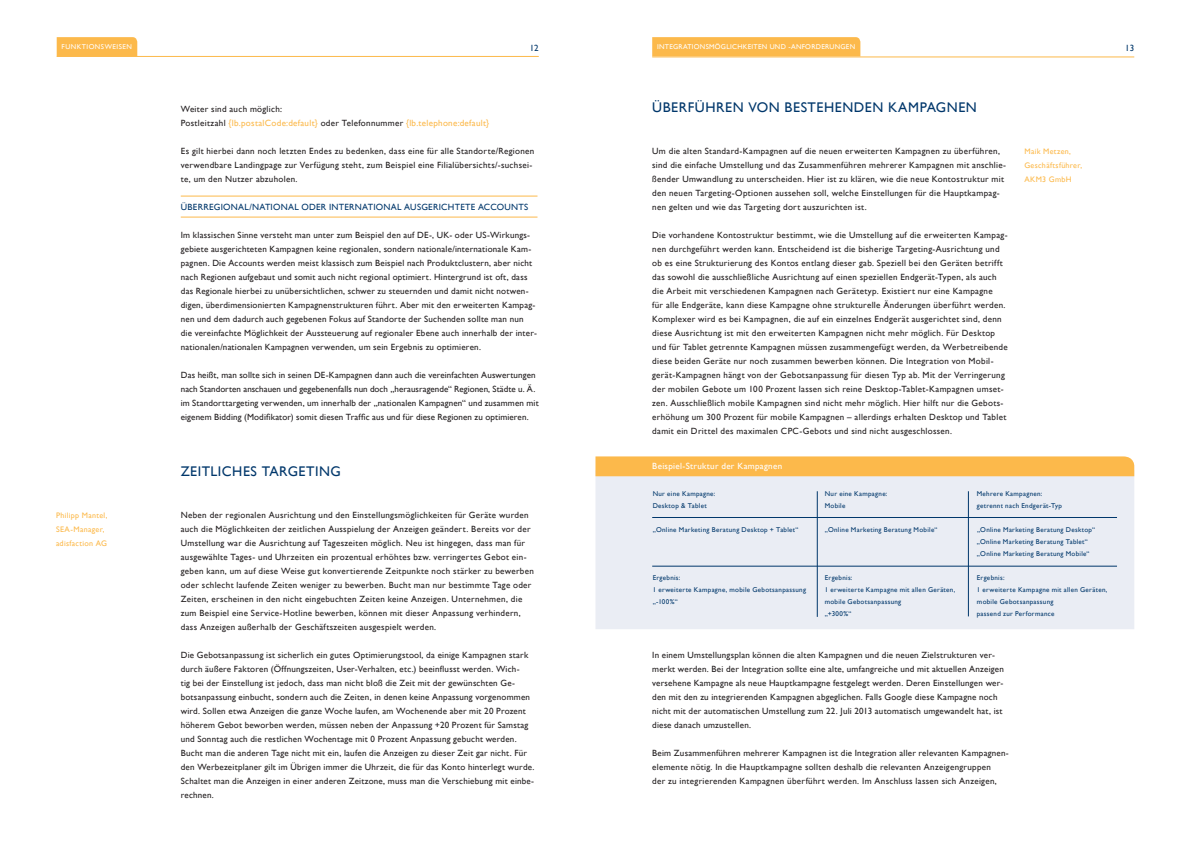
<style>
.page{position:relative;width:1191px;height:842px;background:#fff}
.page>*{position:absolute;margin:0;border:0;box-sizing:border-box;transform-origin:0 0}
.t1{font:14px "Gill Sans";letter-spacing:.035em;color:#00376b}
.t2{font:9px/14px "Gill Sans";letter-spacing:.03em;color:#231f20}
.t3{font:9px/14px "Gill Sans";letter-spacing:.01em;color:#231f20}
.t4{font:9px "Gill Sans";letter-spacing:.03em;color:#00376b}
.t5{font:9px "Gill Sans";letter-spacing:.035em;color:#fff}
.t6{font:9px "Gill Sans";color:#00376b}
.t7{font:8px/14px "Gill Sans";letter-spacing:.04em;color:#fcb94b}
.t8{font:7px/12px "Gill Sans";letter-spacing:.045em;color:#00376b}
.t9{font:7px "Gill Sans";letter-spacing:.04em;color:#fff}
.s1{color:#fcb94b}
</style>
<div class="page">
<hr style="left:57px;top:56px;width:482px;height:1px;background:#fcb94b">
<hr style="left:181px;top:217px;width:356px;height:1px;background:#fcb94b">
<hr style="left:181px;top:196px;width:356px;height:1px;background:#fcb94b">
<div style="left:652px;top:37px;width:208px;height:19px;background:#fcb94b"></div>
<hr style="left:652px;top:57px;width:482px;height:1px;background:#fcb94b">
<div style="left:595px;top:476px;width:539px;height:153px;background:#eaedf4"></div>
<div style="left:595px;top:456px;width:539px;height:20px;background:#fcb94b"></div>
<hr style="left:652px;top:517px;width:465px;height:1px;background:#00376b">
<hr style="left:652px;top:566px;width:465px;height:1px;background:#00376b">
<hr style="left:817px;top:491px;width:1px;height:126px;background:#00376b">
<hr style="left:968px;top:491px;width:1px;height:125px;background:#00376b">
<div style="left:57px;top:37px;width:80px;height:19px;background:#fcb94b"></div>
<p class="t9" style="left:62px;top:43px;width:10px">Funkti</p>
<p class="t9" style="left:89px;top:43px;width:12px">onsweisen</p>
<p class="t7" style="left:56px;top:508px;width:53px">Philipp Mantel,<br>SEA-Manager, adisfaction AG</p>
<p class="t6" style="left:530px;top:43px;width:10px">12</p>
<p class="t9" style="left:657px;top:43px;width:8px">Integrati</p>
<p class="t9" style="left:694px;top:43px;width:13px">onsmög</p>
<p class="t9" style="left:726px;top:43px;width:9px">lichkeiten</p>
<p class="t9" style="left:769px;top:43px;width:7px">und</p>
<p class="t9" style="left:788px;top:43px;width:29px">-Anforderungen</p>
<p class="t2" style="left:181px;top:102px;width:310px">Weiter sind auch möglich:<br>Postleitzahl <span class="s1">{lb.postalCode:default}</span> oder Telefonnummer <span class="s1">{lb.telephone:default}</span></p>
<p class="t2" style="left:181px;top:144px;width:355px">Es gilt hierbei dann noch letzten Endes zu bedenken, dass eine für alle Standorte/Regionen verwendbare Landingpage zur Verfügung steht, zum Beispiel eine Filialübersichts/-suchsei&shy;te, um den Nutzer abzuholen.</p>
<p class="t4" style="left:181px;top:202px;width:13px">Überregi</p>
<p class="t4" style="left:223px;top:202px;width:35px">onal/nati</p>
<p class="t4" style="left:273px;top:202px;width:43px">onal oder</p>
<p class="t4" style="left:329px;top:202px;width:7px">internati</p>
<p class="t4" style="left:376px;top:202px;width:35px">onal ausgerichtete</p>
<p class="t4" style="left:478px;top:202px;width:34px">Accounts</p>
<p class="t2" style="left:181px;top:228px;width:358px">Im klassischen Sinne versteht man unter zum Beispiel den auf DE-, UK- oder US-Wirkungs&shy;gebiete ausgerichteten Kampagnen keine regionalen, sondern nationale/internationale Kam&shy;pagnen. Die Accounts werden meist klassisch zum Beispiel nach Produktclustern, aber nicht nach Regionen aufgebaut und somit auch nicht regional optimiert. Hintergrund ist oft, dass das Regionale hierbei zu unübersichtlichen, schwer zu steuernden und damit nicht notwen&shy;digen, überdimensionierten Kampagnenstrukturen führt. Aber mit den erweiterten Kampag&shy;nen und dem dadurch auch gegebenen Fokus auf Standorte der Suchenden sollte man nun die vereinfachte Möglichkeit der Aussteuerung auf regionaler Ebene auch innerhalb der inter&shy;nationalen/nationalen Kampagnen verwenden, um sein Ergebnis zu optimieren.</p>
<p class="t3" style="left:181px;top:368px;width:359px">Das heißt, man sollte sich in seinen DE-Kampagnen dann auch die vereinfachten Auswertungen nach Standorten anschauen und gegebenenfalls nun doch „herausragende“ Regionen, Städte u. Ä. im Standorttargeting verwenden, um innerhalb der „nationalen Kampagnen“ und zusammen mit eigenem Bidding (Modifikator) somit diesen Traffic aus und für diese Regionen zu optimieren.</p>
<h1 class="t1" style="left:652px;top:99px;width:21px">Überführen</h1>
<h1 class="t1" style="left:748px;top:99px;width:46px">von bestehenden</h1>
<h1 class="t1" style="left:888px;top:99px;width:21px">Kampagnen</h1>
<p class="t2" style="left:652px;top:144px;width:355px">Um die alten Standard-Kampagnen auf die neuen erweiterten Kampagnen zu überführen, sind die einfache Umstellung und das Zusammenführen mehrerer Kampagnen mit anschlie&shy;ßender Umwandlung zu unterscheiden. Hier ist zu klären, wie die neue Kontostruktur mit den neuen Targeting-Optionen aussehen soll, welche Einstellungen für die Hauptkampag&shy;nen gelten und wie das Targeting dort auszurichten ist.</p>
<p class="t2" style="left:652px;top:228px;width:357px">Die vorhandene Kontostruktur bestimmt, wie die Umstellung auf die erweiterten Kampag&shy;nen durchgeführt werden kann. Entscheidend ist die bisherige Targeting-Ausrichtung und ob es eine Strukturierung des Kontos entlang dieser gab. Speziell bei den Geräten betrifft das sowohl die ausschließliche Ausrichtung auf einen speziellen Endgerät-Typen, als auch die Arbeit mit verschiedenen Kampagnen nach Gerätetyp. Existiert nur eine Kampagne<br>für alle Endgeräte, kann diese Kampagne ohne strukturelle Änderungen überführt werden.<br>Komplexer wird es bei Kampagnen, die auf ein einzelnes Endgerät ausgerichtet sind, denn diese Ausrichtung ist mit den erweiterten Kampagnen nicht mehr möglich. Für Desktop und für Tablet getrennte Kampagnen müssen zusammengefügt werden, da Werbetreibende diese beiden Geräte nur noch zusammen bewerben können. Die Integration von Mobil&shy;gerät-Kampagnen hängt von der Gebotsanpassung für diesen Typ ab. Mit der Verringerung der mobilen Gebote um 100 Prozent lassen sich reine Desktop-Tablet-Kampagnen umset&shy;zen. Ausschließlich mobile Kampagnen sind nicht mehr möglich. Hier hilft nur die Gebots&shy;erhöhung um 300 Prozent für mobile Kampagnen – allerdings erhalten Desktop und Tablet damit ein Drittel des maximalen CPC-Gebots und sind nicht ausgeschlossen.</p>
<p class="t7" style="left:1024px;top:144px;width:59px">Maik Metzen,<br>Geschäftsführer,<br>AKM3 GmbH</p>
<h1 class="t1" style="left:181px;top:463px;width:46px">Zeitliches</h1>
<h1 class="t1" style="left:262px;top:463px;width:18px">Targeting</h1>
<p class="t2" style="left:181px;top:508px;width:355px">Neben der regionalen Ausrichtung und den Einstellungsmöglichkeiten für Geräte wurden auch die Möglichkeiten der zeitlichen Ausspielung der Anzeigen geändert. Bereits vor der Umstellung war die Ausrichtung auf Tageszeiten möglich. Neu ist hingegen, dass man für ausgewählte Tages- und Uhrzeiten ein prozentual erhöhtes bzw. verringertes Gebot ein&shy;geben kann, um auf diese Weise gut konvertierende Zeitpunkte noch stärker zu bewerben oder schlecht laufende Zeiten weniger zu bewerben. Bucht man nur bestimmte Tage oder Zeiten, erscheinen in den nicht eingebuchten Zeiten keine Anzeigen. Unternehmen, die zum Beispiel eine Service-Hotline bewerben, können mit dieser Anpassung verhindern, dass Anzeigen außerhalb der Geschäftszeiten ausgespielt werden.</p>
<p class="t2" style="left:181px;top:648px;width:355px">Die Gebotsanpassung ist sicherlich ein gutes Optimierungstool, da einige Kampagnen stark durch äußere Faktoren (Öffnungszeiten, User-Verhalten, etc.) beeinflusst werden. Wich-<br>tig bei der Einstellung ist jedoch, dass man nicht bloß die Zeit mit der gewünschten Ge&shy;botsanpassung einbucht, sondern auch die Zeiten, in denen keine Anpassung vorgenommen wird. Sollen etwa Anzeigen die ganze Woche laufen, am Wochenende aber mit 20 Prozent höherem Gebot beworben werden, müssen neben der Anpassung +20 Prozent für Samstag und Sonntag auch die restlichen Wochentage mit 0 Prozent Anpassung gebucht werden.<br>Bucht man die anderen Tage nicht mit ein, laufen die Anzeigen zu dieser Zeit gar nicht. Für den Werbezeitplaner gilt im Übrigen immer die Uhrzeit, die für das Konto hinterlegt wurde.<br>Schaltet man die Anzeigen in einer anderen Zeitzone, muss man die Verschiebung mit einbe&shy;rechnen.</p>
<p class="t5" style="left:652px;top:461px;width:131px">Beispiel-Struktur der Kampagnen</p>
<p class="t8" style="left:652px;top:487px;width:64px">Nur eine Kampagne:</p>
<p class="t8" style="left:824px;top:487px;width:64px">Nur eine Kampagne:</p>
<p class="t8" style="left:976px;top:487px;width:67px">Mehrere Kampagnen:</p>
<p class="t8" style="left:652px;top:499px;width:55px">Desktop &amp; Tablet</p>
<p class="t8" style="left:824px;top:499px;width:22px">Mobile</p>
<p class="t8" style="left:976px;top:499px;width:87px">getrennt nach Endgerät-Typ</p>
<p class="t8" style="left:652px;top:523px;width:147px">„Online Marketing Beratung Desktop + Tablet“</p>
<p class="t8" style="left:824px;top:523px;width:114px">„Online Marketing Beratung Mobile“</p>
<p class="t8" style="left:976px;top:523px;width:120px">„Online Marketing Beratung Desktop“ „Online Marketing Beratung Tablet“ „Online Marketing Beratung Mobile“</p>
<p class="t8" style="left:652px;top:571px;width:29px">Ergebnis:</p>
<p class="t8" style="left:824px;top:571px;width:29px">Ergebnis:</p>
<p class="t8" style="left:976px;top:571px;width:29px">Ergebnis:</p>
<p class="t8" style="left:652px;top:583px;width:155px">1 erweiterte Kampagne, mobile Gebotsanpassung</p>
<p class="t8" style="left:824px;top:583px;width:132px">1 erweiterte Kampagne mit allen Geräten,</p>
<p class="t8" style="left:976px;top:583px;width:132px">1 erweiterte Kampagne mit allen Geräten,</p>
<p class="t8" style="left:652px;top:595px;width:26px">„-100%“</p>
<p class="t8" style="left:824px;top:595px;width:78px">mobile Gebotsanpassung</p>
<p class="t8" style="left:977px;top:595px;width:78px">mobile Gebotsanpassung</p>
<p class="t8" style="left:824px;top:607px;width:28px">„+300%“</p>
<p class="t8" style="left:976px;top:607px;width:79px">passend zur Performance</p>
<p class="t2" style="left:652px;top:648px;width:353px">In einem Umstellungsplan können die alten Kampagnen und die neuen Zielstrukturen ver&shy;merkt werden. Bei der Integration sollte eine alte, umfangreiche und mit aktuellen Anzeigen versehene Kampagne als neue H auptkampagne festgelegt werden. Deren Einstellungen wer&shy;den mit den zu integrierenden Kampagnen abgeglichen. Falls Google diese Kampagne noch nicht mit der automatischen Umstellung zum 22. Juli 2013 automatisch umgewandelt hat, ist diese danach umzustellen.</p>
<p class="t2" style="left:652px;top:746px;width:358px">Beim Zusammenführen mehrerer Kampagnen ist die Integration aller relevanten Kampagnen&shy;elemente nötig. In die H auptkampagne sollten deshalb die relevanten Anzeigengruppen<br>der zu integrierenden Kampagnen überführt werden. Im Anschluss lassen sich Anzeigen,</p>
<p class="t6" style="left:1125px;top:42px;width:10px">13</p>
</div>
